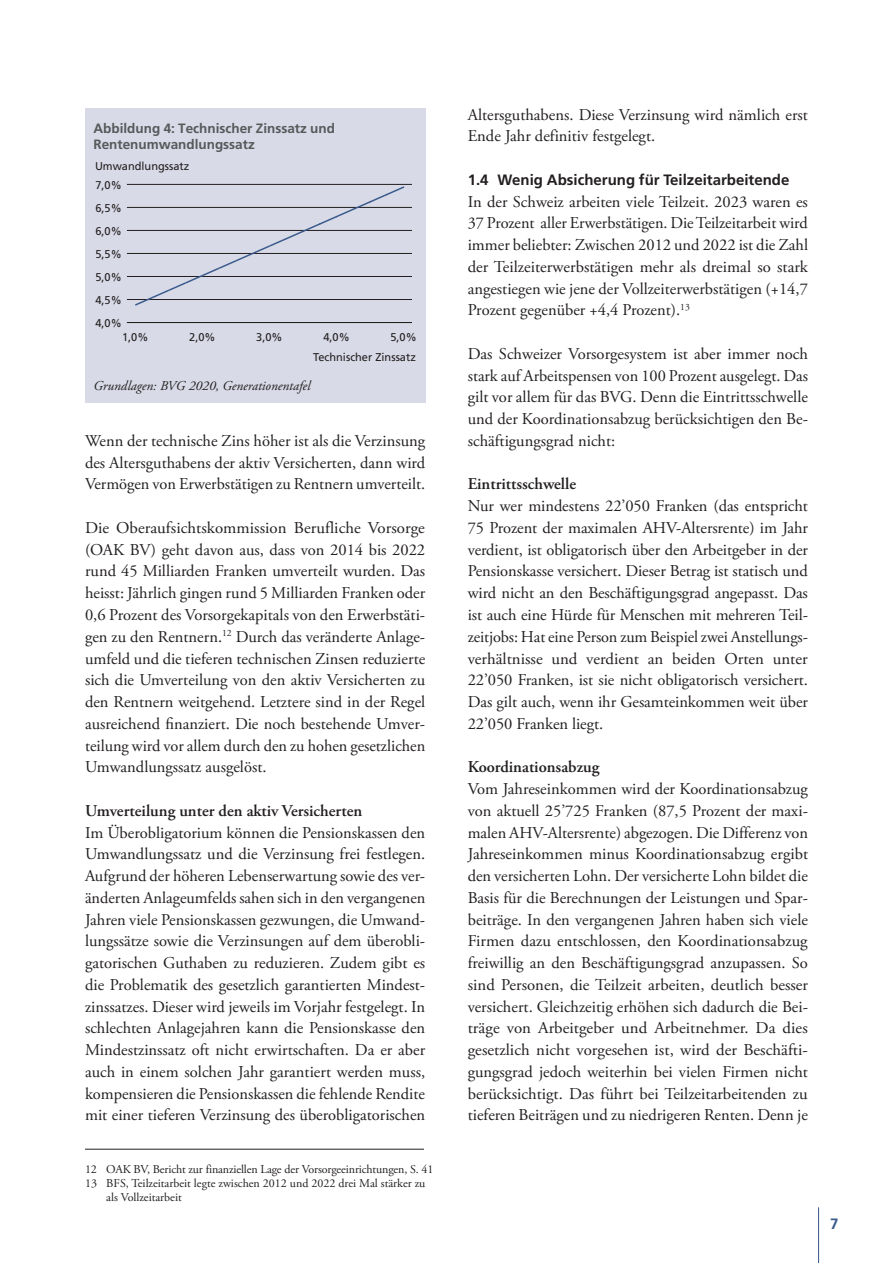
<style>
.page{position:relative;width:893px;height:1263px;background:#fff}
.page>*{position:absolute;margin:0;border:0;box-sizing:border-box;transform-origin:0 0}
.t1{font:16.5px/21.8px "Adobe Garamond Pro";color:#231f20;text-align:justify}
.t2{font:600 16.5px "Adobe Garamond Pro";color:#231f20}
.t3{font:700 15px "Frutiger LT Pro";color:#231f20}
.t4{font:700 15px "Frutiger LT Pro";color:#3b5b8d}
.t5{font:700 13.5px/16.2px "Frutiger LT Pro";color:#57585a}
.t6{font:italic 13.5px "Adobe Garamond Pro";color:#231f20}
.t7{font:12px "Adobe Garamond Pro";letter-spacing:-.005em;color:#231f20}
.t8{font:11.25px "Frutiger LT Pro";color:#231f20}
</style>
<div class="page">
<div style="left:85px;top:108px;width:340px;height:294px;background:#d8dae7"></div>
<hr style="left:127px;top:322px;width:285px;height:1px;background:#231f20">
<hr style="left:127px;top:299px;width:285px;height:1px;background:#231f20">
<hr style="left:127px;top:276px;width:285px;height:1px;background:#231f20">
<hr style="left:127px;top:253px;width:285px;height:1px;background:#231f20">
<hr style="left:127px;top:230px;width:285px;height:1px;background:#231f20">
<hr style="left:127px;top:207px;width:285px;height:1px;background:#231f20">
<hr style="left:127px;top:184px;width:285px;height:1px;background:#231f20">
<svg style="left:133px;top:186px;width:273px;height:120px"></svg>
<hr style="left:818px;top:1207px;width:1px;height:56px;background:#3b5b8d">
<hr style="left:85px;top:1149px;width:339px;height:1px;background:#231f20">
<p class="t5" style="left:94px;top:120px;width:243px">Abbildung 4: Technischer Zinssatz und<br>Rentenumwandlungssatz</p>
<p class="t8" style="left:95px;top:159px;width:96px">Umwandlungssatz</p>
<p class="t8" style="left:95px;top:178px;width:28px">7,0%</p>
<p class="t8" style="left:95px;top:201px;width:28px">6,5%</p>
<p class="t8" style="left:95px;top:224px;width:28px">6,0%</p>
<p class="t8" style="left:95px;top:247px;width:28px">5,5%</p>
<p class="t8" style="left:95px;top:270px;width:28px">5,0%</p>
<p class="t8" style="left:95px;top:293px;width:28px">4,5%</p>
<p class="t8" style="left:95px;top:316px;width:28px">4,0%</p>
<p class="t8" style="left:122px;top:330px;width:28px">1,0%</p>
<p class="t8" style="left:189px;top:330px;width:28px">2,0%</p>
<p class="t8" style="left:256px;top:330px;width:28px">3,0%</p>
<p class="t8" style="left:323px;top:330px;width:28px">4,0%</p>
<p class="t8" style="left:390px;top:330px;width:28px">5,0%</p>
<p class="t8" style="left:313px;top:350px;width:104px">Technischer Zinssatz</p>
<p class="t6" style="left:94px;top:377px;width:219px">Grundlagen: BVG 2020, Generationentafel</p>
<p class="t1" style="left:85px;top:430px;width:342px">Wenn der technische Zins höher ist als die Verzinsung des Altersguthabens der aktiv Versicherten, dann wird Vermögen von Erwerbstätigen zu Rentnern umverteilt.</p>
<p class="t1" style="left:85px;top:517px;width:342px">Die Oberaufsichtskommission Berufliche Vorsorge (OAK BV) geht davon aus, dass von 2014 bis 2022 rund 45 Milliarden Franken umverteilt wurden. Das heisst: Jährlich gingen rund 5 Milliarden Franken oder 0,6 Prozent des Vorsorgekapitals von den Erwerbstäti&shy;gen zu den Rentnern.<sup>12</sup> Durch das veränderte Anlage&shy;umfeld und die tieferen technischen Zinsen reduzierte sich die Umverteilung von den aktiv Versicherten zu den Rentnern weitgehend. Letztere sind in der Regel ausreichend finanziert. Die noch bestehende Umver&shy;teilung wird vor allem durch den zu hohen gesetzlichen Umwandlungssatz ausgelöst.</p>
<p class="t2" style="left:85px;top:801px;width:279px">Umverteilung unter den aktiv Versicherten</p>
<p class="t1" style="left:85px;top:822px;width:342px">Im Überobligatorium können die Pensionskassen den Umwandlungssatz und die Verzinsung frei festlegen.<br>Aufgrund der höheren Lebenserwartung sowie des ver&shy;änderten Anlageumfelds sahen sich in den vergangenen Jahren viele Pensionskassen gezwungen, die Umwand&shy;lungssätze sowie die Verzinsungen auf dem überobli&shy;gatorischen Guthaben zu reduzieren. Zudem gibt es die Problematik des gesetzlich garantierten Mindest&shy;zinssatzes. Dieser wird jeweils im Vorjahr festgelegt. In schlechten Anlagejahren kann die Pensionskasse den Mindestzinssatz oft nicht erwirtschaften. Da er aber auch in einem solchen Jahr garantiert werden muss, kompensieren die Pensionskassen die fehlende Rendite mit einer tieferen Verzinsung des überobligatorischen</p>
<p class="t7" style="left:85px;top:1161px;width:350px">12 OAK BV, Bericht zur finanziellen Lage der Vorsorgeeinrichtungen, S. 41</p>
<p class="t7" style="left:85px;top:1176px;width:342px">13 BFS, Teilzeitarbeit legte zwischen 2012 und 2022 drei Mal stärker zu</p>
<p class="t7" style="left:106px;top:1190px;width:77px">als Vollzeitarbeit</p>
<p class="t1" style="left:468px;top:104px;width:342px">Altersguthabens. Diese Verzinsung wird nämlich erst<br>Ende Jahr definitiv festgelegt.</p>
<p class="t3" style="left:468px;top:171px;width:323px">1.4 Wenig Absicherung für Teilzeitarbeitende</p>
<p class="t1" style="left:468px;top:191px;width:342px">In der Schweiz arbeiten viele Teilzeit. 2023 waren es 37 Prozent aller Erwerbstätigen. Die Teilzeitarbeit wird immer beliebter: Zwischen 2012 und 2022 ist die Zahl der Teilzeiterwerbstätigen mehr als dreimal so stark angestiegen wie jene der Vollzeiterwerbstätigen (+14,7<br>Prozent gegenüber +4,4 Prozent).<sup>13</sup></p>
<p class="t1" style="left:468px;top:343px;width:342px">Das Schweizer Vorsorgesystem ist aber immer noch stark auf Arbeitspensen von 100 Prozent ausgelegt. Das gilt vor allem für das BVG. Denn die Eintrittsschwelle und der Koordinationsabzug berücksichtigen den Be&shy;schäftigungsgrad nicht:</p>
<p class="t2" style="left:468px;top:475px;width:110px">Eintrittsschwelle</p>
<p class="t1" style="left:468px;top:496px;width:342px">Nur wer mindestens 22’050 Franken (das entspricht 75 Prozent der maximalen AHV-Altersrente) im Jahr verdient, ist obligatorisch über den Arbeitgeber in der Pensionskasse versichert. Dieser Betrag ist statisch und wird nicht an den Beschäftigungsgrad angepasst. Das ist auch eine Hürde für Menschen mit mehreren Teil&shy;zeitjobs: Hat eine Person zum Beispiel zwei Anstellungs&shy;verhältnisse und verdient an beiden Orten unter 22’050 Franken, ist sie nicht obligatorisch versichert.<br>Das gilt auch, wenn ihr Gesamteinkommen weit über 22’050 Franken liegt.</p>
<p class="t2" style="left:468px;top:757px;width:133px">Koordinationsabzug</p>
<p class="t1" style="left:468px;top:778px;width:342px">Vom Jahreseinkommen wird der Koordinationsabzug von aktuell 25’725 Franken (87,5 Prozent der maxi&shy;malen AHV-Altersrente) abgezogen. Die Differenz von Jahreseinkommen minus Koordinationsabzug ergibt den versicherten Lohn. Der versicherte Lohn bildet die Basis für die Berechnungen der Leistungen und Spar&shy;beiträge. In den vergangenen Jahren haben sich viele Firmen dazu entschlossen, den Koordinationsabzug freiwillig an den Beschäftigungsgrad anzupassen. So sind Personen, die Teilzeit arbeiten, deutlich besser versichert. Gleichzeitig erhöhen sich dadurch die Bei&shy;träge von Arbeitgeber und Arbeitnehmer. Da dies gesetzlich nicht vorgesehen ist, wird der Beschäfti&shy;gungsgrad jedoch weiterhin bei vielen Firmen nicht berücksichtigt. Das führt bei Teilzeitarbeitenden zu tieferen Beiträgen und zu niedrigeren Renten. Denn je</p>
<p class="t4" style="left:830px;top:1215px;width:10px">7</p>
</div>
